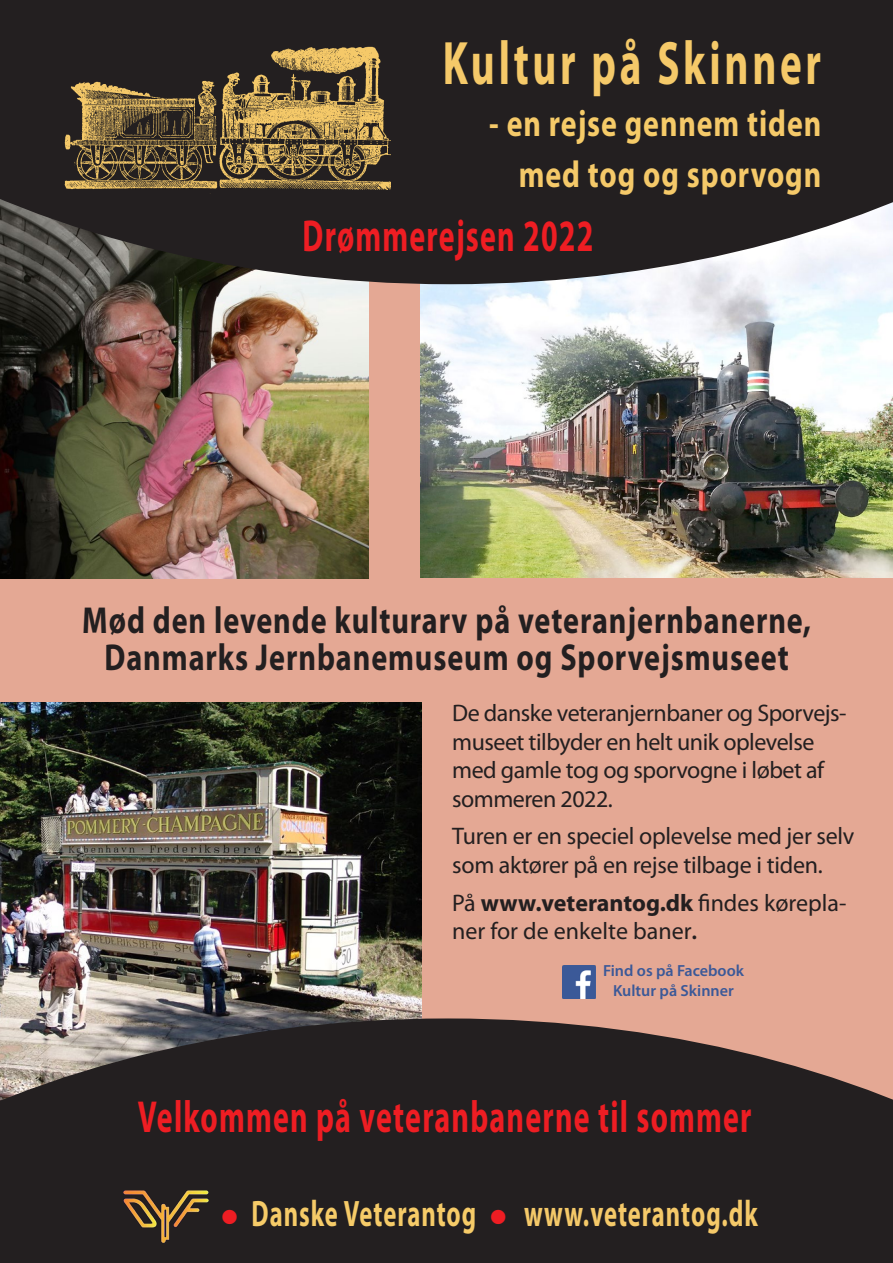
<style>
.page{position:relative;width:893px;height:1263px;background:#fff}
.page>*{position:absolute;margin:0;border:0;box-sizing:border-box;transform-origin:0 0}
.t1{font:700 61.8px "Myriad Pro";letter-spacing:.09em;color:#f5c969;scale:.67 1}
.t2{font:700 45px "Myriad Pro";letter-spacing:.04em;color:#ee1d23;scale:.67 1}
.t3{font:700 37.65px/36.2px "Myriad Pro";letter-spacing:.03em;color:#231f20;text-align:center;scale:.8 1}
.t4{font:700 37.5px "Myriad Pro";letter-spacing:.03em;color:#f5c969;scale:.8 1}
.t5{font:700 36.9px "Myriad Pro";letter-spacing:.04em;color:#f5c969;scale:.67 1}
.t6{font:24px/28.8px "Myriad Pro";letter-spacing:-.02em;color:#231f20}
.t7{font:24px/28.8px "Myriad Pro";color:#231f20}
.t8{font:600 16.2px "Myriad Pro";color:#3b5998}
.s1{color:#f6cb68}
.s2{font-weight:700}
.s3{font-weight:600}
.s4{color:#ee1d23}
</style>
<div class="page">
<div style="left:0;top:182px;width:893px;height:1038px;background:#e4a894"></div>
<img style="left:0;top:284px;width:368px;height:294px">
<img style="left:0;top:703px;width:422px;height:315px">
<svg style="left:0;top:1018px;width:893px;height:245px;background:#342d2d"></svg>
<img style="left:123px;top:1190px;width:85px;height:53px">
<img style="left:562px;top:965px;width:33px;height:33px">
<img style="left:421px;top:284px;width:472px;height:294px">
<svg style="left:0;top:0;width:893px;height:284px;background:#322f30"></svg>
<img style="left:42px;top:40px;width:369px;height:155px">
<p class="t1" style="left:443px;top:23px;width:566px">Kultur på Skinner</p>
<p class="t4" style="left:489px;top:99px;width:416px">- en <span class="s1">rejse gen</span>nem tiden</p>
<p class="t4" style="left:519px;top:150px;width:380px">med tog og sporvogn</p>
<p class="t2" style="left:302px;top:207px;width:436px">Drømmerejsen 2022</p>
<p class="t3" style="left:82px;top:601px;width:913px">Mød den levende kulturarv på veteranjernbanerne,<br>Danmarks Jernbanemuseum og Sporvejsmuseet</p>
<p class="t6" style="left:452px;top:698px;width:396px">De danske veteranjernbaner og Sporvejs&shy;museet tilbyder en helt unik oplevelse med gamle tog og sporvogne i løbet af sommeren 2022.</p>
<p class="t6" style="left:452px;top:822px;width:404px">Turen er en speciel oplevelse med jer selv som aktører på en rejse tilbage i tiden.</p>
<p class="t7" style="left:452px;top:888px;width:396px">På <span class="s2">www.veterantog.dk</span> findes kørepla&shy;ner for de enkelte baner<span class="s3">.</span></p>
<p class="t8" style="left:603px;top:960px;width:143px">Find os på Facebook</p>
<p class="t8" style="left:613px;top:980px;width:122px">Kultur på Skinner</p>
<p class="t2" style="left:138px;top:1088px;width:917px">Velkommen på veteranbanerne til sommer</p>
<p class="t5" style="left:220px;top:1189px;width:804px"><span class="s4">●</span> <span class="s1">Danske Veterantog</span> <span class="s4">●</span> www.veterantog.dk</p>
</div>
